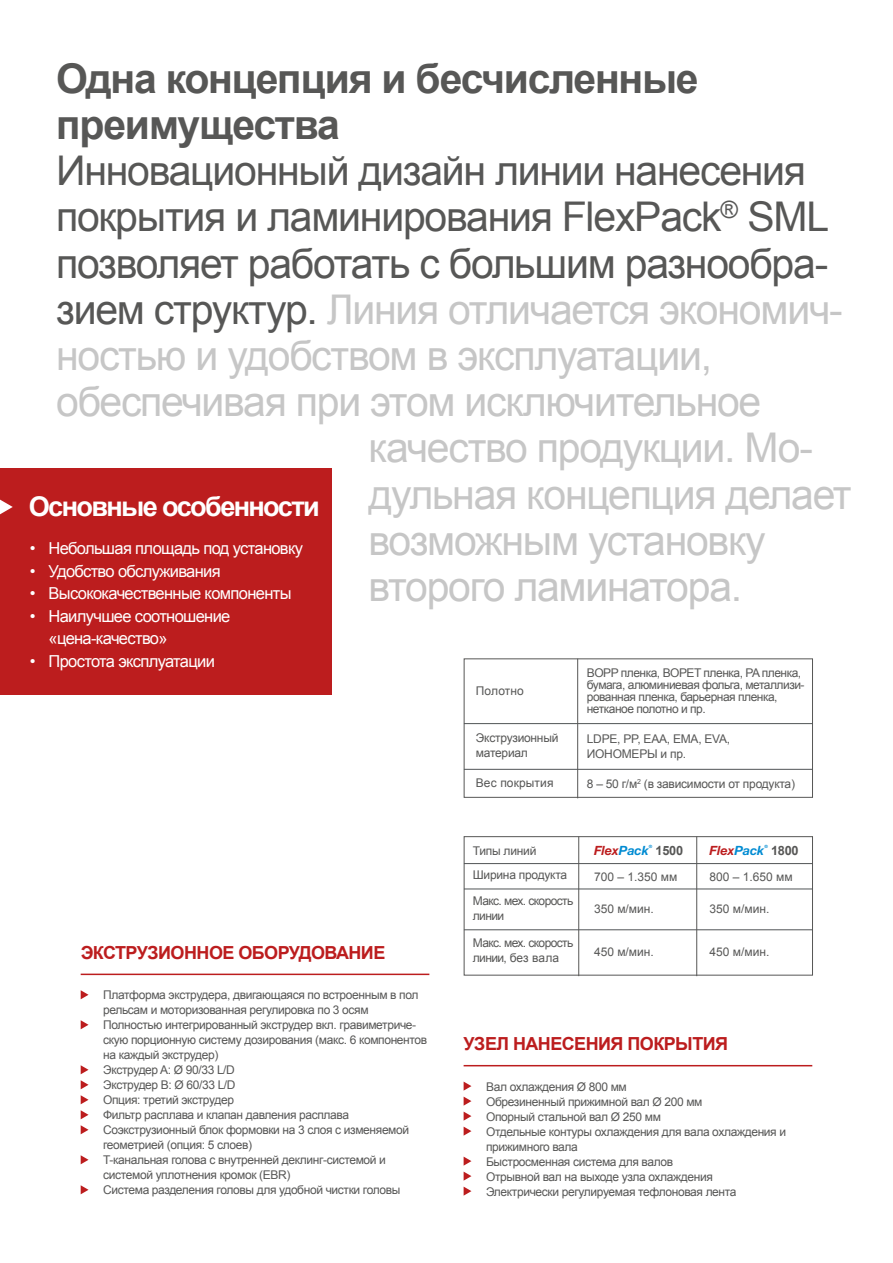
<style>
.page{position:relative;width:893px;height:1263px;background:#fff}
.page>*{position:absolute;margin:0;border:0;box-sizing:border-box;transform-origin:0 0}
.t1{font:40.95px "Arial";letter-spacing:-.03em;color:#c6c6c6}
.t2{font:40.95px "Arial";letter-spacing:-.03em;color:#575756}
.t3{font:700 40.95px/46.2px "Arial";letter-spacing:-.03em;color:#575756}
.t4{font:700 27.15px "Arial";letter-spacing:-.06em;color:#fff}
.t5{font:700 18px "Arial";letter-spacing:-.03em;color:#bc1d1e}
.t6{font:16.5px/22.5px "Arial";letter-spacing:-.04em;color:#fff}
.t7{font:italic 700 12.75px "Helvetica Neue LT Std";color:#bc1d1e}
.t8{font:700 12.75px "Arial";letter-spacing:-.02em;color:#575756}
.t9{font:12px/15px "Arial";letter-spacing:-.03em;color:#575756}
.t10{font:12px/15px "Arial";letter-spacing:-.05em;color:#575756}
.t11{font:12px "Arial";letter-spacing:.01em;color:#575756}
.t12{font:italic 700 4.35px "Helvetica Neue LT Std";color:#008bd2}
.s1{color:#575756}
.s2{color:#008bd2}
</style>
<div class="page">
<hr style="left:81px;top:973px;width:348px;height:2px;background:#bc1d1e">
<svg style="left:81px;top:990px;width:8px;height:9px"></svg>
<svg style="left:81px;top:1020px;width:8px;height:9px"></svg>
<svg style="left:81px;top:1065px;width:8px;height:9px"></svg>
<svg style="left:81px;top:1080px;width:8px;height:9px"></svg>
<svg style="left:81px;top:1095px;width:8px;height:9px"></svg>
<svg style="left:81px;top:1110px;width:8px;height:9px"></svg>
<svg style="left:81px;top:1125px;width:8px;height:9px"></svg>
<svg style="left:81px;top:1155px;width:8px;height:9px"></svg>
<svg style="left:81px;top:1185px;width:8px;height:9px"></svg>
<hr style="left:464px;top:1065px;width:348px;height:1px;background:#bc1d1e">
<svg style="left:464px;top:1082px;width:7px;height:54px"></svg>
<svg style="left:464px;top:1157px;width:7px;height:39px"></svg>
<div style="left:0;top:468px;width:331px;height:226px;background:#bc1d1e"></div>
<hr style="left:464px;top:723px;width:349px;height:1px;background:#505456">
<hr style="left:464px;top:769px;width:349px;height:1px;background:#505456">
<hr style="left:577px;top:659px;width:1px;height:139px;background:#575756">
<div style="left:464px;top:836px;width:349px;height:139px;border:1px solid #575756"></div>
<hr style="left:464px;top:863px;width:349px;height:1px;background:#505456">
<hr style="left:464px;top:929px;width:349px;height:1px;background:#505456">
<hr style="left:578px;top:836px;width:1px;height:140px;background:#575756">
<hr style="left:464px;top:889px;width:349px;height:1px;background:#505456">
<hr style="left:696px;top:836px;width:1px;height:140px;background:#575756">
<svg style="left:0;top:500px;width:13px;height:14px"></svg>
<h1 class="t3" style="left:56px;top:57px;width:644px">Одна концепция и бесчисленные преимущества</h1>
<h1 class="t2" style="left:56px;top:144px;width:751px">Инновационный дизайн линии нанесения</h1>
<h1 class="t2" style="left:56px;top:190px;width:774px">покрытия и ламинирования FlexPack<sup>®</sup> SML</h1>
<h1 class="t2" style="left:56px;top:236px;width:774px">позволяет работать с большим разнообра-</h1>
<h1 class="t1" style="left:56px;top:283px;width:788px"><span class="s1">зием структур.</span> Линия отличается экономич-</h1>
<h1 class="t1" style="left:56px;top:329px;width:657px">ностью и удобством в эксплуатации,</h1>
<h1 class="t1" style="left:56px;top:375px;width:707px">обеспечивая при этом исключительное</h1>
<h1 class="t1" style="left:369px;top:421px;width:446px">качество продукции. Мо-</h1>
<h1 class="t1" style="left:369px;top:467px;width:485px">дульная концепция делает</h1>
<h1 class="t1" style="left:369px;top:513px;width:399px">возможным установку</h1>
<h1 class="t1" style="left:369px;top:560px;width:375px">второго ламинатора.</h1>
<h2 class="t4" style="left:29px;top:489px;width:292px">Основные особенности</h2>
<h3 class="t6" style="left:30px;top:537px;width:275px">• Небольшая площадь под установку</h3>
<h3 class="t6" style="left:30px;top:560px;width:192px">• Удобство обслуживания</h3>
<h3 class="t6" style="left:30px;top:582px;width:263px">• Высококачественные компоненты</h3>
<h3 class="t6" style="left:49px;top:605px;width:183px;text-indent:-19px">• Наилучшее соотношение «цена-качество»</h3>
<h3 class="t6" style="left:30px;top:650px;width:187px">• Простота эксплуатации</h3>
<p class="t9" style="left:587px;top:667px;width:219px;line-height:12px">BOPP пленка, BOPET пленка, PA пленка, бумага, алюминиевая фольга, металлизи&shy;рованная пленка, барьерная пленка, нетканое полотно и пр.</p>
<p class="t9" style="left:587px;top:731px;width:145px">LDPE, PP, EAA, EMA, EVA,<br>ИОНОМЕРЫ и пр.</p>
<p class="t9" style="left:587px;top:776px;width:210px">8 – 50 г/м<sup>2</sup> (в зависимости от продукта)</p>
<p class="t11" style="left:476px;top:683px;width:50px">Полотно</p>
<p class="t9" style="left:476px;top:730px;width:84px">Экструзионный материал</p>
<p class="t11" style="left:476px;top:775px;width:79px">Вес покрытия</p>
<h3 class="t5" style="left:81px;top:941px;width:306px">ЭКСТРУЗИОННОЕ ОБОРУДОВАНИЕ</h3>
<p class="t9" style="left:103px;top:988px;width:326px">Платформа экструдера, двигающаяся по встроенным в пол рельсам и моторизованная регулировка по 3 осям Полностью интегрированный экструдер вкл. гравиметриче&shy;скую порционную систему дозирования (макс. 6 компонентов на каждый экструдер)<br>Экструдер A: Ø 90/33 L/D<br>Экструдер B: Ø 60/33 L/D<br>Опция: третий экструдер<br>Фильтр расплава и клапан давления расплава Соэкструзионный блок формовки на 3 слоя с изменяемой геометрией (опция: 5 слоев)<br>T-канальная голова с внутренней деклинг-системой и системой уплотнения кромок (EBR)<br>Система разделения головы для удобной чистки головы</p>
<p class="t9" style="left:473px;top:839px;width:96px;line-height:24px">Типы линий<br>Ширина продукта</p>
<p class="t10" style="left:473px;top:893px;width:102px">Макс. мех. скорость линии</p>
<p class="t10" style="left:473px;top:935px;width:102px">Макс. мех. скорость линии, без вала</p>
<p class="t7" style="left:594px;top:843px;width:56px">Flex<span class="s2">Pack</span></p>
<p class="t12" style="left:649px;top:844px;width:5px">®</p>
<p class="t8" style="left:656px;top:842px;width:29px">1500</p>
<p class="t7" style="left:709px;top:843px;width:56px">Flex<span class="s2">Pack</span></p>
<p class="t12" style="left:764px;top:844px;width:5px">®</p>
<p class="t8" style="left:771px;top:842px;width:29px">1800</p>
<p class="t9" style="left:594px;top:869px;width:85px">700 – 1.350 мм</p>
<p class="t9" style="left:709px;top:869px;width:85px">800 – 1.650 мм</p>
<p class="t9" style="left:594px;top:901px;width:61px">350 м/мин.</p>
<p class="t9" style="left:709px;top:901px;width:61px">350 м/мин.</p>
<p class="t9" style="left:594px;top:944px;width:61px">450 м/мин.</p>
<p class="t9" style="left:709px;top:944px;width:61px">450 м/мин.</p>
<h3 class="t5" style="left:464px;top:1032px;width:266px">УЗЕЛ НАНЕСЕНИЯ ПОКРЫТИЯ</h3>
<p class="t9" style="left:486px;top:1079px;width:301px">Вал охлаждения Ø 800 мм<br>Обрезиненный прижимной вал Ø 200 мм<br>Опорный стальной вал Ø 250 мм<br>Отдельные контуры охлаждения для вала охлаждения и прижимного вала<br>Быстросменная система для валов<br>Отрывной вал на выходе узла охлаждения Электрически регулируемая тефлоновая лента</p>
</div>
